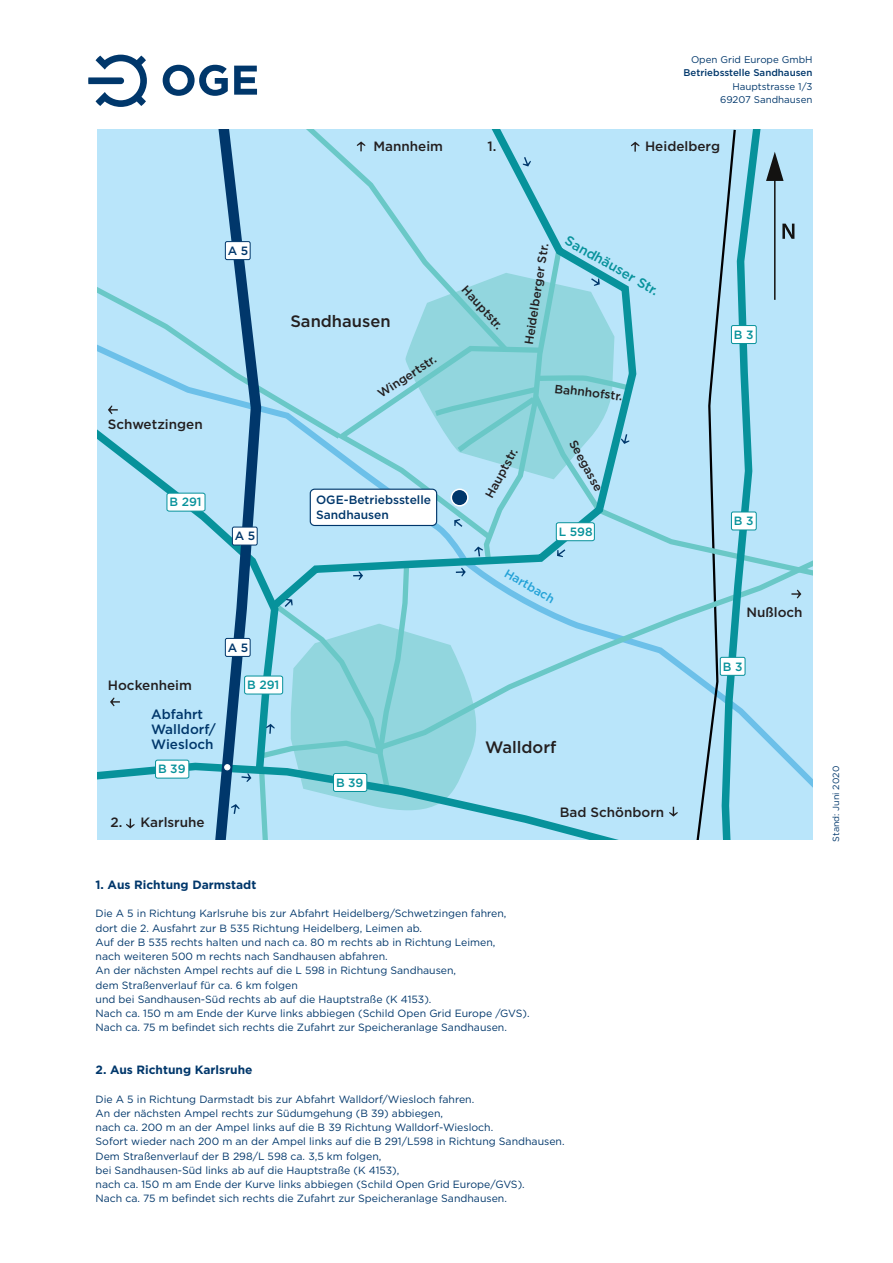
<style>
.page{position:relative;width:893px;height:1263px;background:#fff}
.page>*{position:absolute;margin:0;border:0;box-sizing:border-box;transform-origin:0 0}
.t1{font:500 16.5px "Gotham";color:#231f20}
.t2{font:500 13.5px "Gotham";color:#231f20}
.t3{font:500 13.5px/15px "Gotham";color:#00376b}
.t4{font:500 13.5px "Gotham";color:#07929b}
.t5{font:500 12px "Gotham";color:#231f20}
.t6{font:700 12px "Gotham";color:#00376b}
.t7{font:500 12px/15px "Gotham";color:#00376b}
.t8{font:500 12px "Gotham";color:#07929b}
.t9{font:500 12px "Gotham";color:#24a2d7}
.t10{font:10.5px/14.2px "Gotham";color:#00376b}
.t11{font:9.75px/13.5px "Gotham";color:#00376b;text-align:right}
.t12{font:500 9.75px "Gotham";color:#00376b}
.t13{font:9px "Gotham";color:#00376b}
</style>
<div class="page">
<svg style="left:97px;top:129px;width:716px;height:711px;background:#a9dcef"></svg>
<hr style="left:774px;top:173px;width:1px;height:127px;background:#131211">
<div style="left:451px;top:489px;width:17px;height:17px;background:#00376b;border-radius:50%"></div>
<div style="left:451px;top:488px;width:18px;height:18px;border:2px solid #fff;border-radius:50%"></div>
<div style="left:310px;top:489px;width:127px;height:36px;background:#fff;border-radius:4px"></div>
<div style="left:310px;top:489px;width:127px;height:37px;border:1px solid #00376b;border-radius:4px"></div>
<svg style="left:88px;top:55px;width:59px;height:52px"></svg>
<svg style="left:163px;top:65px;width:65px;height:31px"></svg>
<svg style="left:234px;top:66px;width:23px;height:29px"></svg>
<p class="t11" style="left:691px;top:53px;width:123px">Open Grid Europe GmbH</p>
<p class="t12" style="left:683px;top:67px;width:131px">Betriebsstelle Sandhausen</p>
<p class="t11" style="left:720px;top:80px;width:94px">Hauptstrasse 1/3<br>69207 Sandhausen</p>
<p class="t2" style="left:373px;top:138px;width:71px">Mannheim</p>
<p class="t2" style="left:487px;top:138px;width:10px">1.</p>
<p class="t2" style="left:645px;top:138px;width:77px">Heidelberg</p>
<p class="t7" style="left:228px;top:243px;width:22px">A 5</p>
<p class="t2" style="left:108px;top:416px;width:96px">Schwetzingen</p>
<p class="t8" style="left:169px;top:494px;width:34px">B 291</p>
<p class="t7" style="left:235px;top:528px;width:22px">A 5</p>
<h1 class="t1" style="left:290px;top:310px;width:102px">Sandhausen</h1>
<p class="t5" style="left:375px;top:388px;width:69px;rotate:-33deg">Wingertstr.</p>
<p class="t7" style="left:316px;top:492px;width:116px">OGE-Betriebsstelle<br>Sandhausen</p>
<p class="t2" style="left:108px;top:677px;width:86px">Hockenheim</p>
<p class="t3" style="left:151px;top:707px;width:66px">Abfahrt<br>Walldorf/<br>Wiesloch</p>
<p class="t8" style="left:158px;top:761px;width:29px">B 39</p>
<p class="t7" style="left:228px;top:640px;width:22px">A 5</p>
<p class="t8" style="left:247px;top:677px;width:34px">B 291</p>
<p class="t2" style="left:111px;top:814px;width:96px">2. Karlsruhe</p>
<p class="t8" style="left:336px;top:775px;width:29px">B 39</p>
<p class="t5" style="left:470px;top:282px;width:56px;rotate:47deg">Hauptstr.</p>
<p class="t5" style="left:521px;top:343px;width:104px;rotate:-81deg">Heidelberger Str.</p>
<p class="t4" style="left:571px;top:231px;width:107px;rotate:30deg">Sandhäuser Str.</p>
<p class="t5" style="left:556px;top:380px;width:70px;rotate:7deg">Bahnhofstr.</p>
<p class="t5" style="left:481px;top:493px;width:56px;rotate:-61deg">Hauptstr.</p>
<p class="t5" style="left:579px;top:437px;width:58px;rotate:61deg">Seegasse</p>
<p class="t8" style="left:559px;top:524px;width:35px">L 598</p>
<p class="t9" style="left:510px;top:565px;width:57px;rotate:30deg">Hartbach</p>
<h1 class="t1" style="left:485px;top:736px;width:73px">Walldorf</h1>
<p class="t2" style="left:560px;top:803px;width:106px">Bad Schönborn</p>
<p class="t6" style="left:96px;top:877px;width:162px">1. Aus Richtung Darmstadt</p>
<p class="t10" style="left:96px;top:906px;width:436px">Die A 5 in Richtung Karlsruhe bis zur Abfahrt Heidelberg/Schwetzingen fahren, dort die 2. Ausfahrt zur B 535 Richtung Heidelberg, Leimen ab.<br>Auf der B 535 rechts halten und nach ca. 80 m rechts ab in Richtung Leimen,<br>nach weiteren 500 m rechts nach Sandhausen abfahren.<br>An der nächsten Ampel rechts auf die L 598 in Richtung Sandhausen,<br>dem Straßenverlauf für ca. 6 km folgen<br>und bei Sandhausen-Süd rechts ab auf die Hauptstraße (K 4153).<br>Nach ca. 150 m am Ende der Kurve links abbiegen (Schild Open Grid Europe /GVS).<br>Nach ca. 75 m befindet sich rechts die Zufahrt zur Speicheranlage Sandhausen.</p>
<p class="t6" style="left:96px;top:1062px;width:158px">2. Aus Richtung Karlsruhe</p>
<p class="t10" style="left:96px;top:1091px;width:471px">Die A 5 in Richtung Darmstadt bis zur Abfahrt Walldorf/Wiesloch fahren.<br>An der nächsten Ampel rechts zur Südumgehung (B 39) abbiegen,<br>nach ca. 200 m an der Ampel links auf die B 39 Richtung Walldorf-Wiesloch.<br>Sofort wieder nach 200 m an der Ampel links auf die B 291/L598 in Richtung Sandhausen.<br>Dem Straßenverlauf der B 298/L 598 ca. 3,5 km folgen,<br>bei Sandhausen-Süd links ab auf die Hauptstraße (K 4153),<br>nach ca. 150 m am Ende der Kurve links abbiegen (Schild Open Grid Europe/GVS).<br>Nach ca. 75 m befindet sich rechts die Zufahrt zur Speicheranlage Sandhausen.</p>
<p class="t8" style="left:734px;top:327px;width:21px">B 3</p>
<p class="t8" style="left:734px;top:513px;width:21px">B 3</p>
<p class="t2" style="left:746px;top:604px;width:58px">Nußloch</p>
<p class="t8" style="left:723px;top:659px;width:21px">B 3</p>
<p class="t13" style="left:830px;top:842px;width:77px;rotate:-90deg">Stand: Juni 2020</p>
</div>
